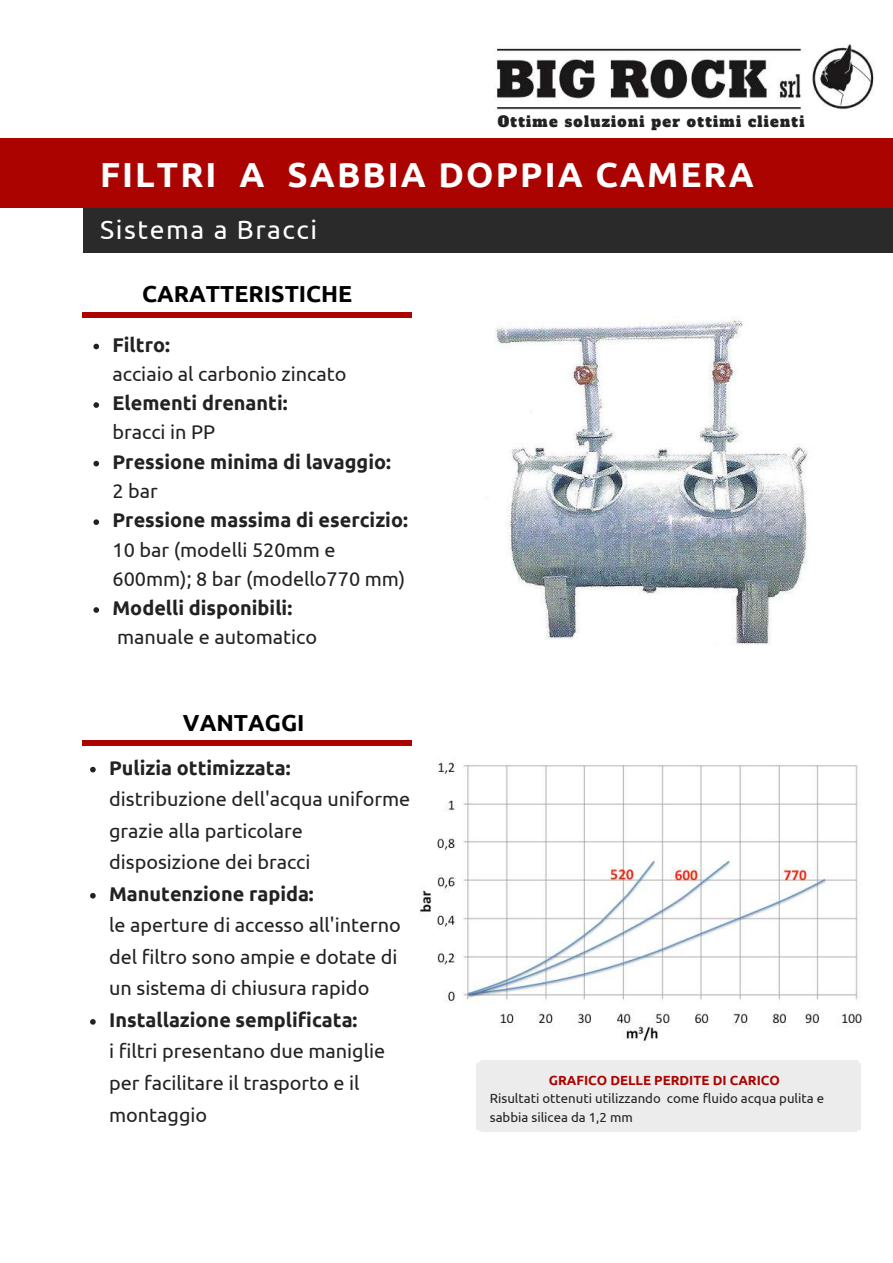
<style>
.page{position:relative;width:893px;height:1263px;background:#fff}
.page>*{position:absolute;margin:0;border:0;box-sizing:border-box;transform-origin:0 0}
.t1{font:700 34.8px "Ubuntu";letter-spacing:.06em;color:#fff}
.t2{font:26.55px "Ubuntu";letter-spacing:.06em;color:#fff}
.t3{font:700 23.25px "Ubuntu";color:#000}
.t4{font:19.8px/31.5px "Ubuntu";color:#222}
.t5{font:700 19.8px "Ubuntu";color:#222}
.t6{font:14.55px "Alfa Slab One";letter-spacing:.09em;color:#222}
.t7{font:13.2px/19.2px "Ubuntu";color:#222}
.t8{font:700 13.2px "Ubuntu";color:#ab0400}
</style>
<div class="page">
<div style="left:83px;top:198px;width:810px;height:54px;background:#2a2a2a"></div>
<div style="left:0;top:138px;width:893px;height:70px;background:#ab0400"></div>
<div style="left:82px;top:740px;width:330px;height:5px;background:#ab0400"></div>
<svg style="left:90px;top:767px;width:6px;height:5px"></svg>
<svg style="left:90px;top:893px;width:6px;height:5px"></svg>
<svg style="left:90px;top:1019px;width:6px;height:6px"></svg>
<div style="left:476px;top:1063px;width:384px;height:66px;background:#ececec"></div>
<div style="left:482px;top:1126px;width:374px;height:5px;background:#ececec"></div>
<hr style="left:482px;top:1130px;width:374px;height:1px;background:#dadada">
<hr style="left:476px;top:1066px;width:2px;height:60px;background:#dadada">
<hr style="left:859px;top:1066px;width:1px;height:60px;background:#dadada">
<div style="left:480px;top:1061px;width:378px;height:5px;background:#ececec"></div>
<hr style="left:481px;top:1061px;width:376px;height:1px;background:#dadada">
<div style="left:82px;top:312px;width:330px;height:6px;background:#ab0400"></div>
<svg style="left:93px;top:344px;width:6px;height:5px"></svg>
<svg style="left:93px;top:402px;width:6px;height:6px"></svg>
<svg style="left:93px;top:461px;width:6px;height:5px"></svg>
<svg style="left:93px;top:519px;width:6px;height:6px"></svg>
<svg style="left:93px;top:607px;width:6px;height:6px"></svg>
<img style="left:495px;top:317px;width:313px;height:328px">
<img style="left:496px;top:43px;width:378px;height:67px">
<img style="left:419px;top:762px;width:443px;height:281px">
<p class="t6" style="left:498px;top:112px;width:308px">Ottime soluzioni per ottimi clienti</p>
<h1 class="t1" style="left:100px;top:154px;width:655px">FILTRI A SABBIA DOPPIA CAMERA</h1>
<h2 class="t2" style="left:100px;top:214px;width:218px">Sistema a Bracci</h2>
<p class="t3" style="left:142px;top:280px;width:212px">CARATTERISTICHE</p>
<p class="t5" style="left:113px;top:333px;width:59px">Filtro:</p>
<p class="t4" style="left:113px;top:358px;width:236px">acciaio al carbonio zincato</p>
<p class="t5" style="left:113px;top:392px;width:177px">Elementi drenanti:</p>
<p class="t4" style="left:113px;top:416px;width:104px">bracci in PP</p>
<p class="t5" style="left:113px;top:450px;width:280px">Pressione minima di lavaggio:</p>
<p class="t4" style="left:113px;top:475px;width:47px">2 bar</p>
<p class="t5" style="left:113px;top:509px;width:297px">Pressione massima di esercizio:</p>
<p class="t4" style="left:113px;top:534px;width:294px;line-height:29.2px">10 bar (modelli 520mm e<br>600mm); 8 bar (modello770 mm)</p>
<p class="t5" style="left:113px;top:597px;width:181px">Modelli disponibili:</p>
<p class="t4" style="left:117px;top:621px;width:201px">manuale e automatico</p>
<p class="t3" style="left:183px;top:709px;width:123px">VANTAGGI</p>
<p class="t5" style="left:109px;top:756px;width:183px">Pulizia ottimizzata:</p>
<p class="t4" style="left:109px;top:783px;width:303px">distribuzione dell'acqua uniforme grazie alla particolare disposizione dei bracci</p>
<p class="t5" style="left:109px;top:882px;width:206px">Manutenzione rapida:</p>
<p class="t4" style="left:109px;top:909px;width:293px">le aperture di accesso all'interno del filtro sono ampie e dotate di un sistema di chiusura rapido</p>
<p class="t5" style="left:109px;top:1008px;width:250px">Installazione semplificata:</p>
<p class="t4" style="left:109px;top:1035px;width:278px">i filtri presentano due maniglie per facilitare il trasporto e il montaggio</p>
<p class="t8" style="left:549px;top:1072px;width:233px">GRAFICO DELLE PERDITE DI CARICO</p>
<p class="t7" style="left:490px;top:1088px;width:336px">Risultati ottenuti utilizzando come fluido acqua pulita e sabbia silicea da 1,2 mm</p>
</div>
